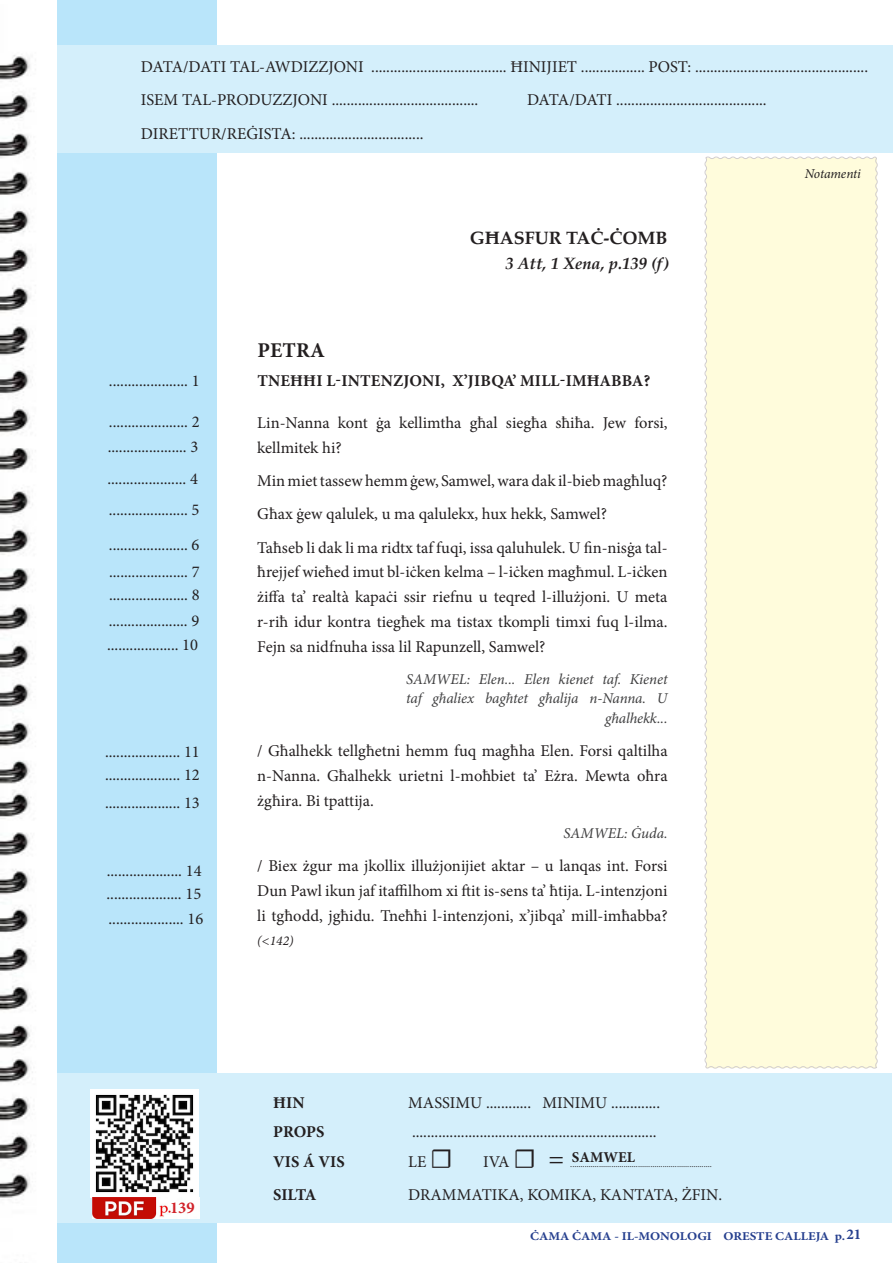
<style>
.page{position:relative;width:893px;height:1263px;background:#fff}
.page>*{position:absolute;margin:0;border:0;box-sizing:border-box;transform-origin:0 0}
.t1{font:700 21px "Minion Pro";letter-spacing:.01em;color:#231f20}
.t2{font:700 18px "Palatino";color:#231f20}
.t3{font:16.5px/24.8px "Minion Pro";color:#231f20}
.t4{font:700 16.5px "Minion Pro";letter-spacing:.01em;color:#231f20}
.t5{font:16.5px "Minion Pro";letter-spacing:-.05em;color:#231f20}
.t6{font:italic 700 16.5px "Palatino";color:#231f20}
.t7{font:700 16.5px "Minion Pro";color:#d1232a}
.t8{font:italic 15px/19.5px "Minion Pro";letter-spacing:-.005em;color:#3e3e3f;text-align:right}
.t9{font:700 15px "Minion Pro";color:#231f20}
.t10{font:700 15px "Minion Pro";color:#253f8e}
.t11{font:italic 13.5px "Minion Pro";letter-spacing:-.01em;color:#231f20}
.t12{font:700 12px "Minion Pro";color:#253f8e;scale:1.1 1}
.t13{font:9px "Minion Pro";color:#231f20}
.s1{font-size:27px}
</style>
<div class="page">
<img style="left:0;top:55px;width:33px;height:1143px">
<div style="left:57px;top:0;width:160px;height:1263px;background:#b9e5fa"></div>
<div style="left:57px;top:1073px;width:834px;height:149px;background:#d4effb"></div>
<div style="left:57px;top:46px;width:836px;height:107px;background:#d4effb"></div>
<div style="left:704px;top:156px;width:174px;height:913px;background:#fffcdc"></div>
<img style="left:92px;top:1198px;width:107px;height:20px">
<svg style="left:90px;top:1089px;width:110px;height:109px;background:#a3a3a3"></svg>
<div style="left:101px;top:1100px;width:87px;height:87px;border:2px solid #000"></div>
<p class="t3" style="left:141px;top:50px;width:729px;line-height:33.3px">DATA/DATI TAL-AWDIZZJONI .................................... ĦINIJIET ................. POST: ..............................................<br>ISEM TAL-PRODUZZJONI .......................................</p>
<p class="t5" style="left:527px;top:89px;width:241px">DATA/DATI ........................................</p>
<p class="t3" style="left:141px;top:121px;width:284px">DIRETTUR/REĠISTA: .................................</p>
<p class="t2" style="left:470px;top:223px;width:199px">GĦASFUR TAĊ-ĊOMB</p>
<p class="t6" style="left:505px;top:249px;width:164px">3 Att, 1 Xena, p.139 (f)</p>
<p class="t3" style="left:109px;top:368px;width:92px">..................... 1</p>
<p class="t3" style="left:109px;top:409px;width:92px">..................... 2</p>
<p class="t3" style="left:108px;top:434px;width:92px">..................... 3</p>
<p class="t3" style="left:107px;top:467px;width:92px">..................... 4</p>
<p class="t3" style="left:109px;top:497px;width:92px">..................... 5</p>
<p class="t3" style="left:109px;top:533px;width:92px">..................... 6</p>
<p class="t3" style="left:109px;top:559px;width:92px">..................... 7</p>
<p class="t3" style="left:109px;top:583px;width:92px">..................... 8</p>
<p class="t3" style="left:107px;top:633px;width:93px">................... 10</p>
<p class="t3" style="left:109px;top:608px;width:92px">..................... 9</p>
<p class="t3" style="left:105px;top:739px;width:96px">.................... 11</p>
<p class="t3" style="left:105px;top:763px;width:96px">.................... 12</p>
<p class="t3" style="left:105px;top:790px;width:96px">.................... 13</p>
<p class="t3" style="left:107px;top:858px;width:96px">.................... 14</p>
<p class="t3" style="left:106px;top:881px;width:96px">.................... 15</p>
<p class="t3" style="left:108px;top:906px;width:96px">.................... 16</p>
<p class="t1" style="left:257px;top:335px;width:69px">PETRA</p>
<p class="t4" style="left:257px;top:369px;width:394px">TNEĦĦI L-INTENZJONI, X’JIBQA’ MILL-IMĦABBA?</p>
<p class="t3" style="left:257px;top:410px;width:412px">Lin-Nanna kont ġa kellimtha għal siegħa sħiħa. Jew forsi, kellmitek hi?</p>
<p class="t3" style="left:257px;top:464px;width:412px;line-height:33.3px">Min miet tassew hemm ġew, Samwel, wara dak il-bieb magħluq?<br>Għax ġew qalulek, u ma qalulekx, hux hekk, Samwel?<br>Taħseb li dak li ma ridtx taf fuqi, issa qaluhulek. U fin-nisġa tal-</p>
<p class="t3" style="left:257px;top:560px;width:412px;text-align:justify">ħrejjef wieħed imut bl-iċken kelma – l-iċken magħmul. L-iċken żiffa ta’ realtà kapaċi ssir riefnu u teqred l-illużjoni. U meta r-riħ idur kontra tiegħek ma tistax tkompli timxi fuq l-ilma.<br>Fejn sa nidfnuha issa lil Rapunzell, Samwel?</p>
<p class="t8" style="left:406px;top:669px;width:263px">SAMWEL: Elen... Elen kienet taf. Kienet taf għaliex bagħtet għalija n-Nanna. U għalhekk...</p>
<p class="t3" style="left:257px;top:738px;width:412px;text-align:justify">/ Għalhekk tellgħetni hemm fuq magħha Elen. Forsi qaltilha n-Nanna. Għalhekk urietni l-moħbiet ta’ Eżra. Mewta oħra żgħira. Bi tpattija.</p>
<p class="t8" style="left:563px;top:823px;width:106px">SAMWEL: Ġuda.</p>
<p class="t3" style="left:257px;top:854px;width:412px;text-align:justify">/ Biex żgur ma jkollix illużjonijiet aktar – u lanqas int. Forsi Dun Pawl ikun jaf itaffilhom xi ftit is-sens ta’ ħtija. L-intenzjoni li tgħodd, jgħidu. Tneħħi l-intenzjoni, x’jibqa’ mill-imħabba?</p>
<p class="t11" style="left:257px;top:932px;width:38px">(&lt;142)</p>
<p class="t7" style="left:170px;top:1196px;width:26px">139</p>
<p class="t4" style="left:273px;top:1090px;width:33px">ĦIN</p>
<p class="t3" style="left:408px;top:1090px;width:253px">MASSIMU ............ MINIMU .............</p>
<p class="t4" style="left:273px;top:1120px;width:53px">PROPS</p>
<p class="t3" style="left:412px;top:1119px;width:246px">.................................................................</p>
<p class="t4" style="left:273px;top:1150px;width:73px">VIS Á VIS</p>
<p class="t3" style="left:408px;top:1149px;width:46px">LE <span class="s1">☐</span></p>
<p class="t3" style="left:483px;top:1149px;width:83px">IVA <span class="s1">☐ =</span></p>
<p class="t13" style="left:570px;top:1157px;width:143px">.....................................................................</p>
<p class="t4" style="left:273px;top:1183px;width:45px">SILTA</p>
<p class="t3" style="left:408px;top:1182px;width:315px">DRAMMATIKA, KOMIKA, KANTATA, ŻFIN.</p>
<p class="t9" style="left:572px;top:1146px;width:65px">SAMWEL</p>
<p class="t11" style="left:805px;top:165px;width:58px">Notamenti</p>
<p class="t10" style="left:846px;top:1223px;width:16px">21</p>
<p class="t12" style="left:530px;top:1227px;width:288px">ĊAMA ĊAMA - IL-MONOLOGI ORESTE CALLEJA p.</p>
</div>
